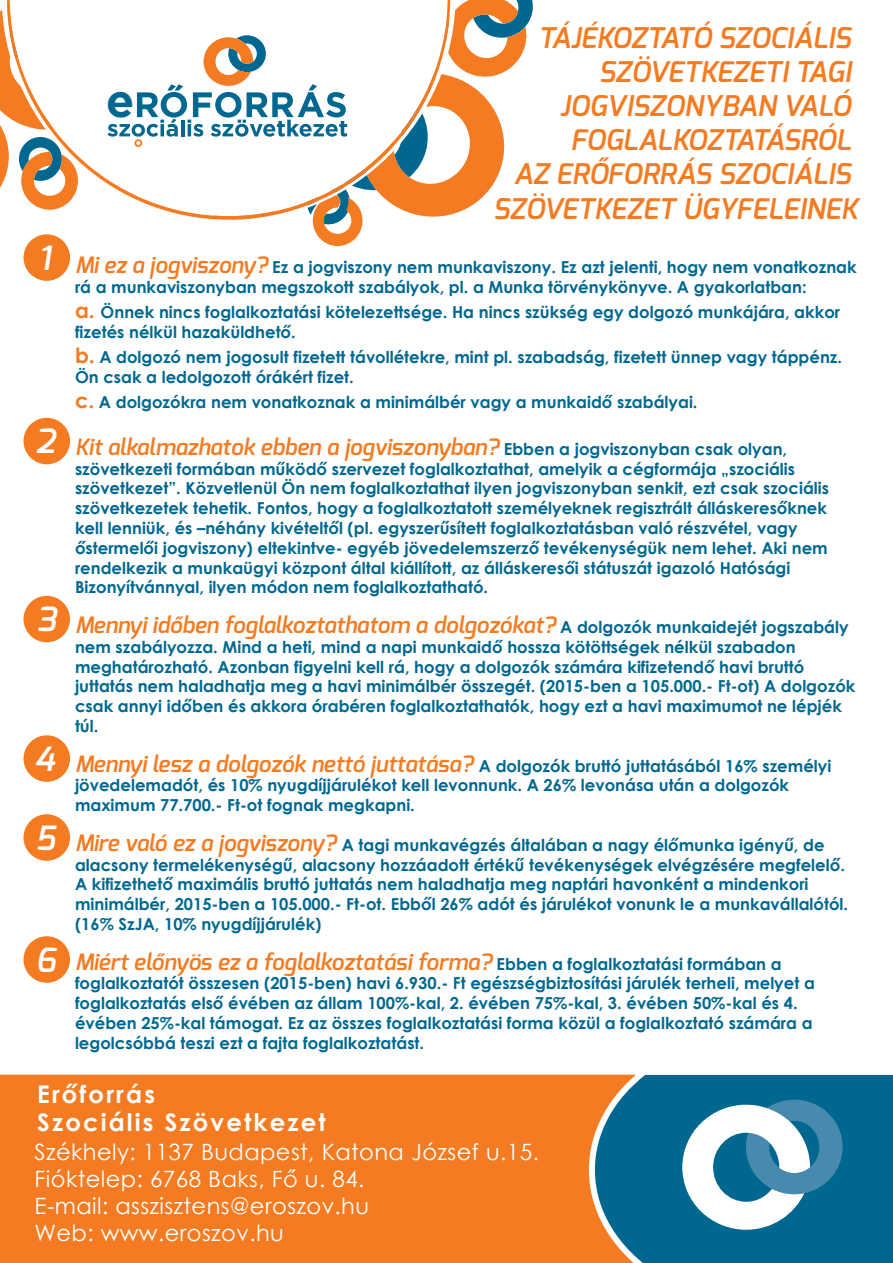
<style>
.page{position:relative;width:893px;height:1263px;background:#fff}
.page>*{position:absolute;margin:0;border:0;box-sizing:border-box;transform-origin:0 0}
.t1{font:700 46.05px "Gotham";color:#006890}
.t2{font:italic 600 33.3px "Exo";color:#fff}
.t3{font:italic 600 28.5px/34.2px "Exo";color:#f47b21;text-align:right}
.t4{font:700 24.3px/27.5px "Century Gothic";letter-spacing:.09em;color:#fff}
.t5{font:italic 600 22.5px "Exo";color:#f47b21}
.t6{font:22.5px/27px "Century Gothic";letter-spacing:.02em;color:#fff}
.t7{font:700 16.5px/19.8px "Century Gothic";color:#006890}
.s1{font-family:"Exo";font-weight:600;font-style:italic;font-size:22.5px;color:#f47b21}
.s2{font-size:21px;color:#f47b21}
.s3{font-family:"Century Gothic";font-weight:700;font-style:normal;font-size:16.5px;color:#006890}
</style>
<div class="page">
<div style="left:0;top:1074px;width:586px;height:189px;background:#f47b21"></div>
<svg style="left:586px;top:1074px;width:307px;height:189px;background:#20708b"></svg>
<svg style="left:682px;top:1100px;width:161px;height:130px"></svg>
<div style="left:24px;top:234px;width:46px;height:47px;background:#f47b21;border-radius:50%"></div>
<div style="left:24px;top:418px;width:46px;height:46px;background:#f47b21;border-radius:50%"></div>
<div style="left:24px;top:596px;width:46px;height:46px;background:#f47b21;border-radius:50%"></div>
<div style="left:24px;top:735px;width:46px;height:47px;background:#f47b21;border-radius:50%"></div>
<div style="left:24px;top:814px;width:46px;height:47px;background:#f47b21;border-radius:50%"></div>
<div style="left:24px;top:936px;width:46px;height:47px;background:#f47b21;border-radius:50%"></div>
<svg style="left:0;top:0;width:533px;height:259px"></svg>
<h2 class="t2" style="left:39px;top:236px;width:14px">1</h2>
<h2 class="t2" style="left:36px;top:420px;width:21px">2</h2>
<h2 class="t2" style="left:37px;top:598px;width:21px">3</h2>
<h2 class="t2" style="left:34px;top:737px;width:22px">4</h2>
<h2 class="t2" style="left:36px;top:816px;width:21px">5</h2>
<h2 class="t2" style="left:36px;top:938px;width:22px">6</h2>
<h1 class="t1" style="left:106px;top:74px;width:30px">e</h1>
<h3 class="t3" style="left:493px;top:20px;width:367px">TÁJÉKOZTATÓ SZOCIÁLIS<br>SZÖVETKEZETI TAGI<br>JOGVISZONYBAN VALÓ<br>FOGLALKOZTATÁSRÓL<br>AZ ERŐFORRÁS SZOCIÁLIS<br>SZÖVETKEZET ÜGYFELEINEK</h3>
<p class="t7" style="left:75px;top:256px;width:783px"><span class="s1">Mi ez a jogviszony?</span> Ez a jogviszony nem munkaviszony. Ez azt jelenti, hogy nem vonatkoznak rá a munkaviszonyban megszokott szabályok, pl. a Munka törvénykönyve. A gyakorlatban:</p>
<p class="t7" style="left:75px;top:301px;width:767px"><span class="s2">a.</span> Önnek nincs foglalkoztatási kötelezettsége. Ha nincs szükség egy dolgozó munkájára, akkor fizetés nélkül hazaküldhető.</p>
<p class="t7" style="left:75px;top:346px;width:769px"><span class="s2">b.</span> A dolgozó nem jogosult fizetett távollétekre, mint pl. szabadság, fizetett ünnep vagy táppénz.<br>Ön csak a ledolgozott órákért fizet.</p>
<p class="t7" style="left:75px;top:391px;width:624px"><span class="s2">c.</span> A dolgozókra nem vonatkoznak a minimálbér vagy a munkaidő szabályai.</p>
<h3 class="t5" style="left:75px;top:432px;width:714px">Kit alkalmazhatok ebben a jogviszonyban? <span class="s3">Ebben a jogviszonyban csak olyan,</span></h3>
<p class="t7" style="left:75px;top:458px;width:756px">szövetkezeti formában működő szervezet foglalkoztathat, amelyik a cégformája „szociális szövetkezet”. Közvetlenül Ön nem foglalkoztathat ilyen jogviszonyban senkit, ezt csak szociális szövetkezetek tehetik. Fontos, hogy a foglalkoztatott személyeknek regisztrált álláskeresőknek kell lenniük, és –néhány kivételtől (pl. egyszerűsített foglalkoztatásban való részvétel, vagy őstermelői jogviszony) eltekintve- egyéb jövedelemszerző tevékenységük nem lehet. Aki nem rendelkezik a munkaügyi központ által kiállított, az álláskeresői státuszát igazoló Hatósági Bizonyítvánnyal, ilyen módon nem foglalkoztatható.</p>
<h3 class="t5" style="left:75px;top:610px;width:775px">Mennyi időben foglalkoztathatom a dolgozókat? <span class="s3">A dolgozók munkaidejét jogszabály</span></h3>
<p class="t7" style="left:75px;top:636px;width:782px">nem szabályozza. Mind a heti, mind a napi munkaidő hossza kötöttségek nélkül szabadon meghatározható. Azonban figyelni kell rá, hogy a dolgozók számára kifizetendő havi bruttó juttatás nem haladhatja meg a havi minimálbér összegét. (2015-ben a 105.000.- Ft-ot) A dolgozók csak annyi időben és akkora órabéren foglalkoztathatók, hogy ezt a havi maximumot ne lépjék túl.</p>
<p class="t7" style="left:75px;top:755px;width:758px"><span class="s1">Mennyi lesz a dolgozók nettó juttatása?</span> A dolgozók bruttó juttatásából 16% személyi jövedelemadót, és 10% nyugdíjjárulékot kell levonnunk. A 26% levonása után a dolgozók maximum 77.700.- Ft-ot fognak megkapni.</p>
<p class="t7" style="left:75px;top:834px;width:775px"><span class="s1">Mire való ez a jogviszony?</span> A tagi munkavégzés általában a nagy élőmunka igényű, de alacsony termelékenységű, alacsony hozzáadott értékű tevékenységek elvégzésére megfelelő.<br>A kifizethető maximális bruttó juttatás nem haladhatja meg naptári havonként a mindenkori minimálbér, 2015-ben a 105.000.- Ft-ot. Ebből 26% adót és járulékot vonunk le a munkavállalótól. (16% SzJA, 10% nyugdíjjárulék)</p>
<h3 class="t5" style="left:75px;top:947px;width:708px">Miért előnyös ez a foglalkoztatási forma? <span class="s3">Ebben a foglalkoztatási formában a</span></h3>
<p class="t7" style="left:75px;top:973px;width:741px">foglalkoztatót összesen (2015-ben) havi 6.930.- Ft egészségbiztosítási járulék terheli, melyet a foglalkoztatás első évében az állam 100%-kal, 2. évében 75%-kal, 3. évében 50%-kal és 4. évében 25%-kal támogat. Ez az összes foglalkoztatási forma közül a foglalkoztató számára a legolcsóbbá teszi ezt a fajta foglalkoztatást.</p>
<h3 class="t4" style="left:37px;top:1079px;width:290px">Erőforrás<br>Szociális Szövetkezet</h3>
<h3 class="t6" style="left:34px;top:1138px;width:506px">Székhely: 1137 Budapest, Katona József u.15.<br>Fióktelep: 6768 Baks, Fő u. 84.<br>E-mail: asszisztens@eroszov.hu<br>Web: www.eroszov.hu</h3>
</div>
